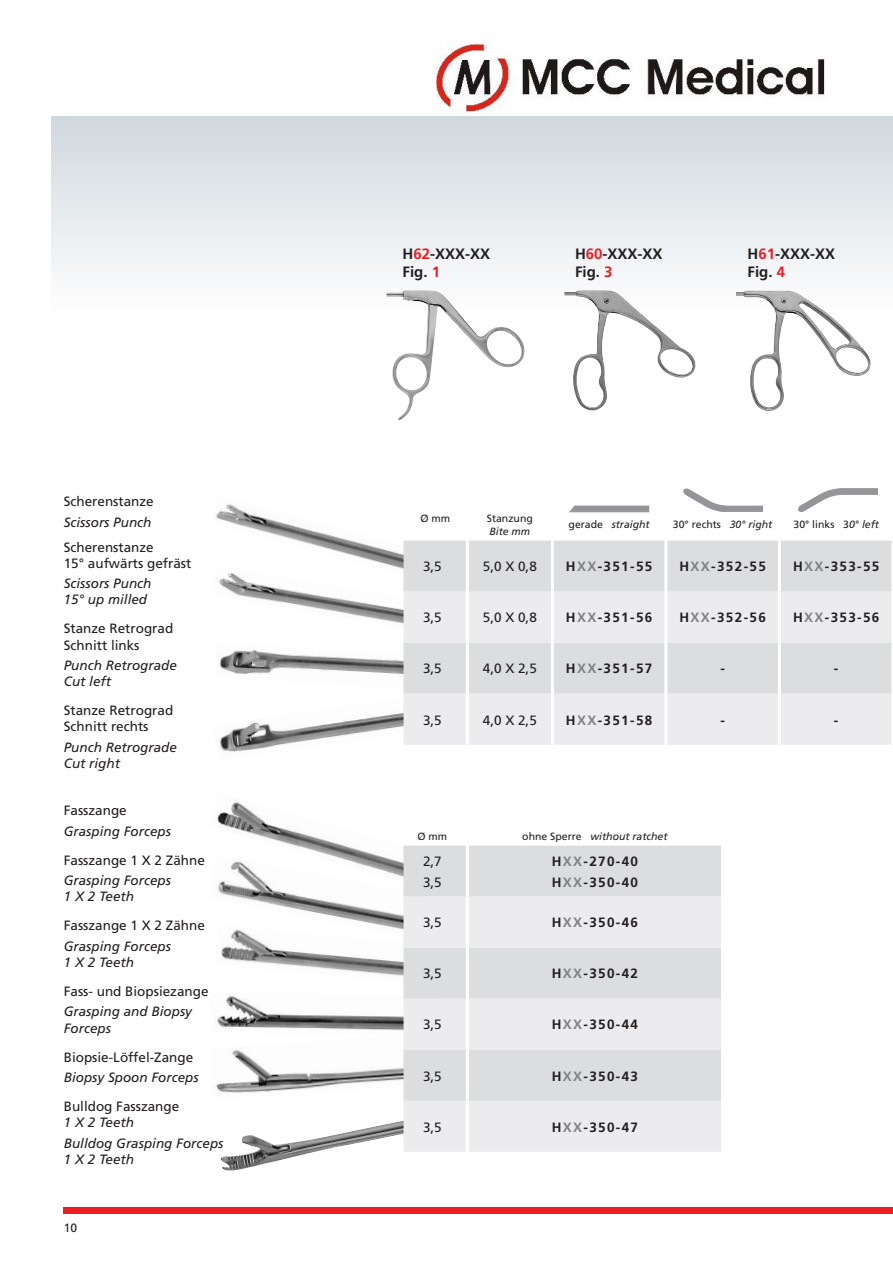
<style>
.page{position:relative;width:893px;height:1263px;background:#fff}
.page>*{position:absolute;margin:0;border:0;box-sizing:border-box;transform-origin:0 0}
.t1{font:700 15px "Frutiger";color:#231f20}
.t2{font:13.5px "Frutiger";color:#231f20}
.t3{font:italic 13.5px/16.2px "Frutiger";color:#231f20}
.t4{font:700 13.5px "Frutiger";letter-spacing:.1em;color:#231f20}
.t5{font:12px "Frutiger";color:#231f20}
.t6{font:10.5px "Frutiger";color:#231f20}
.t7{font:italic 10.5px "Frutiger";color:#231f20}
.s1{color:#ee1d23}
.s2{font-style:normal}
.s3{font-style:italic}
.s4{color:#808285}
</style>
<div class="page">
<div style="left:51px;top:117px;width:842px;height:200px;background:linear-gradient(to bottom,#cfd8dd,#fff)"></div>
<div style="left:64px;top:1208px;width:829px;height:6px;background:#ee1d23"></div>
<img style="left:220px;top:1120px;width:184px;height:51px">
<svg style="left:569px;top:505px;width:80px;height:7px"></svg>
<svg style="left:684px;top:488px;width:79px;height:24px"></svg>
<svg style="left:798px;top:488px;width:80px;height:24px"></svg>
<img style="left:216px;top:504px;width:198px;height:62px">
<img style="left:219px;top:566px;width:185px;height:61px">
<img style="left:219px;top:643px;width:185px;height:46px">
<img style="left:220px;top:708px;width:184px;height:44px">
<img style="left:217px;top:802px;width:234px;height:53px">
<img style="left:218px;top:855px;width:186px;height:70px">
<img style="left:221px;top:925px;width:183px;height:59px">
<img style="left:217px;top:992px;width:187px;height:40px">
<img style="left:216px;top:1049px;width:188px;height:51px">
<div style="left:404px;top:541px;width:487px;height:51px;background:#dcdddf"></div>
<svg style="left:404px;top:592px;width:487px;height:153px;background:#e6e7e9"></svg>
<hr style="left:466px;top:541px;width:3px;height:51px;background:#fff">
<hr style="left:551px;top:541px;width:3px;height:51px;background:#fff">
<hr style="left:664px;top:541px;width:3px;height:51px;background:#fff">
<hr style="left:778px;top:541px;width:3px;height:51px;background:#fff">
<hr style="left:466px;top:592px;width:3px;height:51px;background:#fff">
<hr style="left:551px;top:592px;width:3px;height:51px;background:#fff">
<hr style="left:664px;top:592px;width:3px;height:51px;background:#fff">
<hr style="left:778px;top:592px;width:3px;height:51px;background:#fff">
<hr style="left:466px;top:643px;width:3px;height:51px;background:#fff">
<hr style="left:551px;top:643px;width:3px;height:51px;background:#fff">
<hr style="left:664px;top:643px;width:3px;height:51px;background:#fff">
<hr style="left:778px;top:643px;width:3px;height:51px;background:#fff">
<hr style="left:466px;top:694px;width:3px;height:51px;background:#fff">
<hr style="left:551px;top:694px;width:3px;height:51px;background:#fff">
<hr style="left:664px;top:694px;width:3px;height:51px;background:#fff">
<hr style="left:778px;top:694px;width:3px;height:51px;background:#fff">
<div style="left:404px;top:846px;width:317px;height:51px;background:#dcdddf"></div>
<svg style="left:404px;top:897px;width:317px;height:255px;background:#e5e6e8"></svg>
<hr style="left:466px;top:846px;width:3px;height:51px;background:#fff">
<hr style="left:466px;top:897px;width:3px;height:51px;background:#fff">
<hr style="left:466px;top:948px;width:3px;height:51px;background:#fff">
<hr style="left:466px;top:999px;width:3px;height:51px;background:#fff">
<hr style="left:466px;top:1050px;width:3px;height:51px;background:#fff">
<hr style="left:466px;top:1101px;width:3px;height:51px;background:#fff">
<img style="left:387px;top:290px;width:138px;height:130px">
<img style="left:736px;top:290px;width:135px;height:121px">
<img style="left:564px;top:290px;width:132px;height:121px">
<img style="left:436px;top:41px;width:390px;height:71px">
<p class="t2" style="left:64px;top:494px;width:92px">Scherenstanze</p>
<p class="t3" style="left:64px;top:514px;width:89px">Scissors Punch</p>
<p class="t2" style="left:64px;top:539px;width:92px">Scherenstanze</p>
<p class="t2" style="left:64px;top:555px;width:129px">15° aufwärts gefräst</p>
<p class="t3" style="left:64px;top:575px;width:89px">Scissors Punch</p>
<p class="t3" style="left:64px;top:591px;width:85px">15° up milled</p>
<p class="t2" style="left:64px;top:621px;width:111px">Stanze Retrograd</p>
<p class="t2" style="left:64px;top:637px;width:77px">Schnitt links</p>
<p class="t3" style="left:64px;top:657px;width:115px">Punch Retrograde</p>
<p class="t3" style="left:64px;top:673px;width:49px">Cut left</p>
<p class="t2" style="left:64px;top:702px;width:111px">Stanze Retrograd</p>
<p class="t2" style="left:64px;top:719px;width:86px">Schnitt rechts</p>
<p class="t3" style="left:64px;top:739px;width:115px">Punch Retrograde</p>
<p class="t3" style="left:64px;top:755px;width:58px">Cut right</p>
<p class="t2" style="left:64px;top:803px;width:65px">Fasszange</p>
<p class="t3" style="left:64px;top:823px;width:109px">Grasping Forceps</p>
<p class="t2" style="left:64px;top:852px;width:143px">Fasszange 1 X 2 Zähne</p>
<p class="t3" style="left:64px;top:872px;width:109px">Grasping Forceps<br>1 X 2 Teeth</p>
<p class="t2" style="left:64px;top:918px;width:143px">Fasszange 1 X 2 Zähne</p>
<p class="t3" style="left:64px;top:938px;width:109px">Grasping Forceps<br>1 X 2 Teeth</p>
<p class="t2" style="left:64px;top:983px;width:146px">Fass- und Biopsiezange</p>
<p class="t3" style="left:64px;top:1003px;width:130px">Grasping and Biopsy<br>Forceps</p>
<p class="t2" style="left:64px;top:1049px;width:131px">Biopsie-Löffel-Zange</p>
<p class="t3" style="left:64px;top:1069px;width:137px">Biopsy Spoon Forceps</p>
<p class="t2" style="left:64px;top:1098px;width:117px">Bulldog Fasszange</p>
<p class="t3" style="left:64px;top:1114px;width:72px">1 X 2 Teeth</p>
<p class="t3" style="left:64px;top:1135px;width:161px">Bulldog Grasping Forceps</p>
<p class="t3" style="left:64px;top:1151px;width:72px">1 X 2 Teeth</p>
<p class="t5" style="left:64px;top:1220px;width:15px">10</p>
<p class="t1" style="left:403px;top:245px;width:89px">H<span class="s1">62</span>-XXX-XX</p>
<p class="t1" style="left:575px;top:245px;width:89px">H<span class="s1">60</span>-XXX-XX</p>
<p class="t1" style="left:748px;top:245px;width:89px">H<span class="s1">61</span>-XXX-XX</p>
<p class="t1" style="left:403px;top:263px;width:39px">Fig. <span class="s1">1</span></p>
<p class="t1" style="left:575px;top:263px;width:39px">Fig. <span class="s1">3</span></p>
<p class="t1" style="left:748px;top:263px;width:39px">Fig. <span class="s1">4</span></p>
<p class="t6" style="left:421px;top:512px;width:31px">Ø mm</p>
<p class="t6" style="left:487px;top:512px;width:48px">Stanzung</p>
<p class="t7" style="left:489px;top:525px;width:42px">Bite mm</p>
<p class="t7" style="left:569px;top:519px;width:83px"><span class="s2">gerade</span> straight</p>
<p class="t6" style="left:673px;top:518px;width:101px">30° rechts <span class="s3">30° right</span></p>
<p class="t6" style="left:793px;top:518px;width:87px">30° links 3<span class="s3">0° left</span></p>
<p class="t2" style="left:423px;top:559px;width:20px">3,5</p>
<p class="t2" style="left:483px;top:559px;width:56px">5,0 X 0,8</p>
<p class="t4" style="left:566px;top:559px;width:88px">H<span class="s4">XX</span>-351-55</p>
<p class="t4" style="left:679px;top:559px;width:88px">H<span class="s4">XX</span>-352-55</p>
<p class="t4" style="left:793px;top:559px;width:88px">H<span class="s4">XX</span>-353-55</p>
<p class="t2" style="left:423px;top:610px;width:20px">3,5</p>
<p class="t2" style="left:483px;top:610px;width:56px">5,0 X 0,8</p>
<p class="t4" style="left:566px;top:610px;width:88px">H<span class="s4">XX</span>-351-56</p>
<p class="t4" style="left:679px;top:610px;width:88px">H<span class="s4">XX</span>-352-56</p>
<p class="t4" style="left:793px;top:610px;width:88px">H<span class="s4">XX</span>-353-56</p>
<p class="t2" style="left:423px;top:661px;width:20px">3,5</p>
<p class="t2" style="left:483px;top:661px;width:56px">4,0 X 2,5</p>
<p class="t4" style="left:566px;top:661px;width:88px">H<span class="s4">XX</span>-351-57</p>
<p class="t4" style="left:720px;top:661px;width:6px">-</p>
<p class="t4" style="left:834px;top:661px;width:6px">-</p>
<p class="t2" style="left:423px;top:712px;width:20px">3,5</p>
<p class="t2" style="left:483px;top:712px;width:56px">4,0 X 2,5</p>
<p class="t4" style="left:566px;top:712px;width:88px">H<span class="s4">XX</span>-351-58</p>
<p class="t4" style="left:720px;top:712px;width:6px">-</p>
<p class="t4" style="left:834px;top:712px;width:6px">-</p>
<p class="t6" style="left:418px;top:830px;width:31px">Ø mm</p>
<p class="t7" style="left:522px;top:830px;width:147px"><span class="s2">ohne Sperre</span> without ratchet</p>
<p class="t2" style="left:423px;top:853px;width:20px">2,7</p>
<p class="t2" style="left:423px;top:874px;width:20px">3,5</p>
<p class="t4" style="left:552px;top:853px;width:88px">H<span class="s4">XX</span>-270-40</p>
<p class="t4" style="left:552px;top:874px;width:88px">H<span class="s4">XX</span>-350-40</p>
<p class="t2" style="left:423px;top:915px;width:20px">3,5</p>
<p class="t4" style="left:552px;top:915px;width:88px">H<span class="s4">XX</span>-350-46</p>
<p class="t2" style="left:423px;top:966px;width:20px">3,5</p>
<p class="t4" style="left:552px;top:966px;width:88px">H<span class="s4">XX</span>-350-42</p>
<p class="t2" style="left:423px;top:1017px;width:20px">3,5</p>
<p class="t4" style="left:552px;top:1017px;width:88px">H<span class="s4">XX</span>-350-44</p>
<p class="t2" style="left:423px;top:1068px;width:20px">3,5</p>
<p class="t4" style="left:552px;top:1068px;width:88px">H<span class="s4">XX</span>-350-43</p>
<p class="t2" style="left:423px;top:1119px;width:20px">3,5</p>
<p class="t4" style="left:552px;top:1119px;width:88px">H<span class="s4">XX</span>-350-47</p>
</div>
